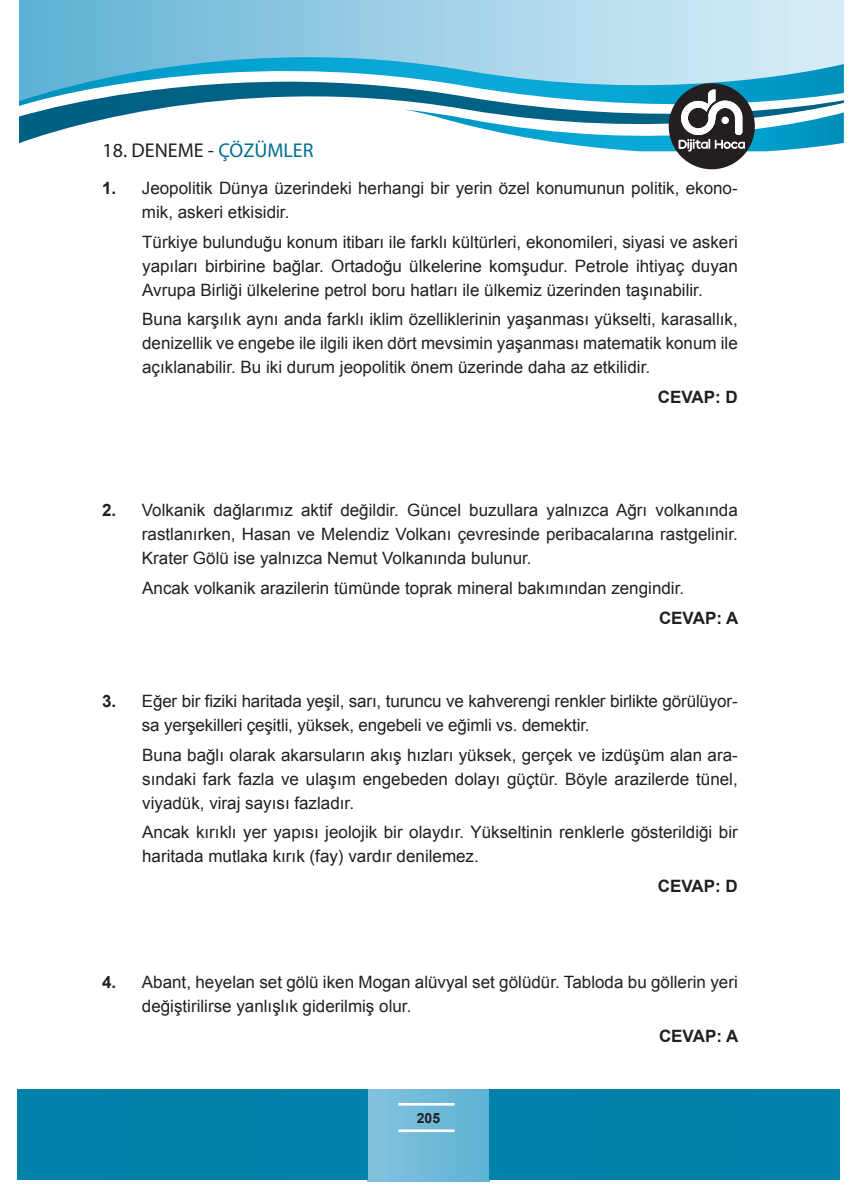
<style>
.page{position:relative;width:857px;height:1197px;background:#fff}
.page>*{position:absolute;margin:0;border:0;box-sizing:border-box;transform-origin:0 0}
.t1{font:20px "Myriad Pro";color:#231f20}
.t2{font:17px/24px "Arial";color:#231f20}
.t3{font:700 17px "Arial";color:#231f20}
.t4{font:700 14px "Arial";color:#231f20}
.s1{color:#006f92}
.s2{font-weight:700}
</style>
<div class="page">
<svg style="left:19px;top:0;width:824px;height:44px;background:#9ed0e6"></svg>
<svg style="left:19px;top:44px;width:824px;height:24px;background:#8fcce4"></svg>
<svg style="left:19px;top:68px;width:824px;height:75px"></svg>
<div style="left:367px;top:1089px;width:122px;height:92px;background:linear-gradient(to right,#85c3df,#5fb3d5)"></div>
<hr style="left:398px;top:1102px;width:56px;height:1px;background:#fff">
<hr style="left:398px;top:1103px;width:56px;height:1px;background:#fff">
<hr style="left:398px;top:1104px;width:56px;height:1px;background:#fff">
<hr style="left:398px;top:1129px;width:56px;height:1px;background:#fff">
<hr style="left:398px;top:1130px;width:56px;height:1px;background:#fff">
<hr style="left:398px;top:1131px;width:56px;height:1px;background:#fff">
<div style="left:17px;top:1089px;width:350px;height:90px;background:#0080a8"></div>
<div style="left:489px;top:1089px;width:350px;height:90px;background:#0080a8"></div>
<div style="left:668px;top:83px;width:86px;height:86px;background:#231f20;border-radius:50%"></div>
<svg style="left:406px;top:89px;width:437px;height:67px"></svg>
<p class="t1" style="left:103px;top:138px;width:212px">18. DENEME - <span class="s1">ÇÖZÜMLER</span></p>
<p class="t2" style="left:142px;top:176px;width:597px;text-indent:-40px"><span class="s2">1.</span> Jeopolitik Dünya üzerindeki herhangi bir yerin özel konumunun politik, ekono&shy;mik, askeri etkisidir.</p>
<p class="t2" style="left:142px;top:230px;width:596px;text-align:justify">Türkiye bulunduğu konum itibarı ile farklı kültürleri, ekonomileri, siyasi ve askeri yapıları birbirine bağlar. Ortadoğu ülkelerine komşudur. Petrole ihtiyaç duyan Avrupa Birliği ülkelerine petrol boru hatları ile ülkemiz üzerinden taşınabilir.</p>
<p class="t2" style="left:142px;top:307px;width:596px;text-align:justify">Buna karşılık aynı anda farklı iklim özelliklerinin yaşanması yükselti, karasallık, denizellik ve engebe ile ilgili iken dört mevsimin yaşanması matematik konum ile açıklanabilir. Bu iki durum jeopolitik önem üzerinde daha az etkilidir.</p>
<p class="t3" style="left:657px;top:386px;width:81px">CEVAP: D</p>
<p class="t2" style="left:142px;top:498px;width:597px;text-align:justify;text-indent:-40px"><span class="s2">2.</span> Volkanik dağlarımız aktif değildir. Güncel buzullara yalnızca Ağrı volkanında rastlanırken, Hasan ve Melendiz Volkanı çevresinde peribacalarına rastgelinir.<br>Krater Gölü ise yalnızca Nemut Volkanında bulunur.</p>
<p class="t2" style="left:142px;top:576px;width:543px">Ancak volkanik arazilerin tümünde toprak mineral bakımından zengindir.</p>
<p class="t3" style="left:658px;top:606px;width:81px">CEVAP: A</p>
<p class="t2" style="left:142px;top:689px;width:597px;text-indent:-40px"><span class="s2">3.</span> Eğer bir fiziki haritada yeşil, sarı, turuncu ve kahverengi renkler birlikte görülüyor&shy;sa yerşekilleri çeşitli, yüksek, engebeli ve eğimli vs. demektir.</p>
<p class="t2" style="left:142px;top:742px;width:596px;text-align:justify">Buna bağlı olarak akarsuların akış hızları yüksek, gerçek ve izdüşüm alan ara&shy;sındaki fark fazla ve ulaşım engebeden dolayı güçtür. Böyle arazilerde tünel, viyadük, viraj sayısı fazladır.</p>
<p class="t2" style="left:142px;top:820px;width:596px">Ancak kırıklı yer yapısı jeolojik bir olaydır. Yükseltinin renklerle gösterildiği bir haritada mutlaka kırık (fay) vardır denilemez.</p>
<p class="t3" style="left:657px;top:874px;width:81px">CEVAP: D</p>
<p class="t2" style="left:142px;top:970px;width:597px;text-indent:-40px"><span class="s2">4.</span> Abant, heyelan set gölü iken Mogan alüvyal set gölüdür. Tabloda bu göllerin yeri değiştirilirse yanlışlık giderilmiş olur.</p>
<p class="t3" style="left:658px;top:1024px;width:81px">CEVAP: A</p>
<p class="t4" style="left:416px;top:1108px;width:25px">205</p>
</div>
